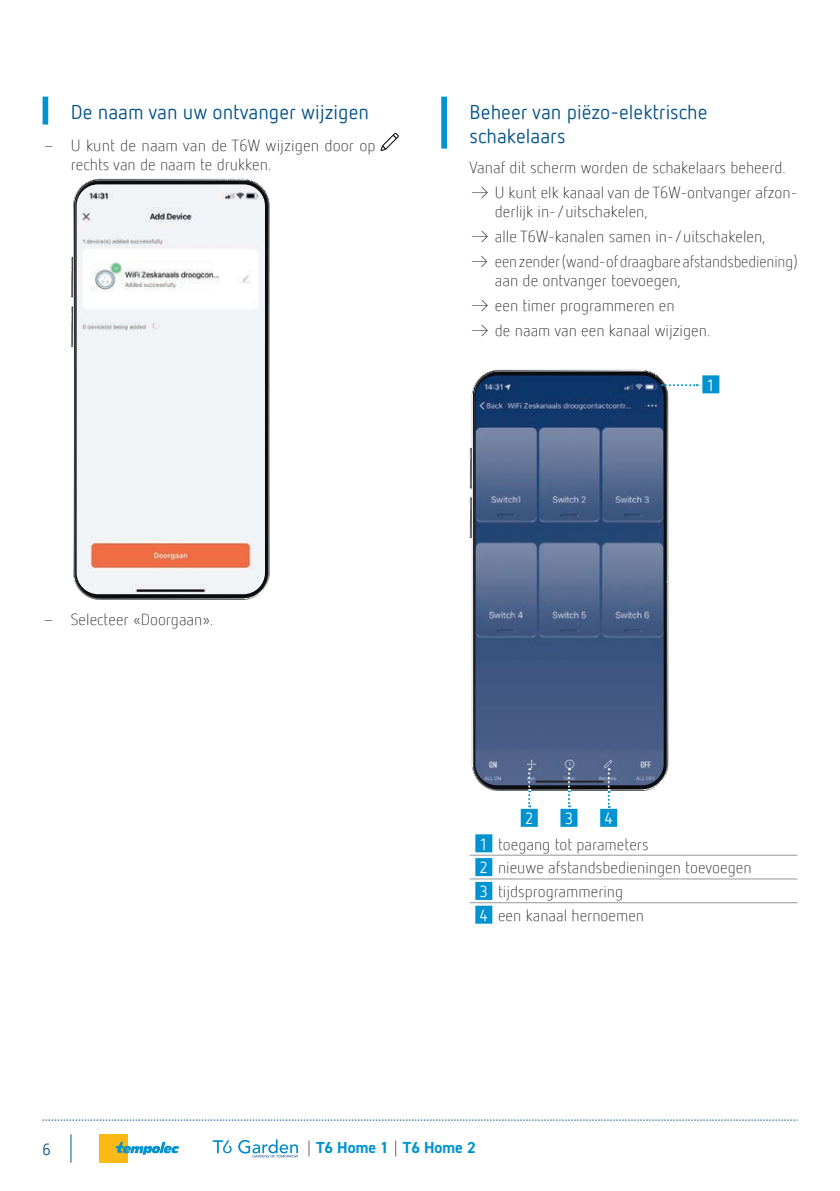
<style>
.page{position:relative;width:840px;height:1191px;background:#fff}
.page>*{position:absolute;margin:0;border:0;box-sizing:border-box;transform-origin:0 0}
.TITRE_2{font:20px/24px "Netto Offc Pro";color:#045389}
.Paragraphe_-_retrait_5mm{font:300 16px/19.2px "Netto Offc Pro";color:#231f20}
.Tableau{font:300 16px "Netto Offc Pro";color:#231f20}
.t1{font:700 16px "DIN2014";color:#0093d0}
.N__schéma{font:16px "Netto Offc Pro";color:#fff}
.t2{font:16px "Netto Offc Pro";color:#045389}
.s1{font-family:"Netto Offc Pro";font-weight:300;color:#231f20}
</style>
<div class="page">
<svg style="left:43px;top:1119px;width:754px;height:1px"></svg>
<div style="left:99px;top:1134px;width:29px;height:28px;background:#fcb814"></div>
<svg style="left:115px;top:1141px;width:64px;height:13px"></svg>
<svg style="left:70px;top:1134px;width:1px;height:28px"></svg>
<svg style="left:238px;top:1139px;width:60px;height:18px"></svg>
<svg style="left:213px;top:1140px;width:18px;height:13px"></svg>
<div style="left:43px;top:97px;width:5px;height:28px;background:#0093d0"></div>
<svg style="left:381px;top:133px;width:17px;height:18px"></svg>
<svg style="left:71px;top:257px;width:2px;height:40px"></svg>
<svg style="left:71px;top:306px;width:2px;height:41px"></svg>
<svg style="left:73px;top:179px;width:196px;height:421px;background:#525356"></svg>
<img style="left:77px;top:184px;width:188px;height:410px">
<div style="left:441px;top:97px;width:5px;height:52px;background:#0093d0"></div>
<svg style="left:469px;top:448px;width:2px;height:40px"></svg>
<svg style="left:469px;top:497px;width:2px;height:41px"></svg>
<svg style="left:471px;top:370px;width:197px;height:421px;background:#5c5f63"></svg>
<img style="left:475px;top:375px;width:188px;height:410px">
<svg style="left:661px;top:384px;width:36px;height:2px"></svg>
<div style="left:702px;top:375px;width:17px;height:18px;background:#0093d0"></div>
<div style="left:520px;top:809px;width:17px;height:18px;background:#0093d0"></div>
<div style="left:560px;top:809px;width:17px;height:18px;background:#0093d0"></div>
<div style="left:600px;top:809px;width:17px;height:18px;background:#0093d0"></div>
<svg style="left:528px;top:768px;width:2px;height:39px"></svg>
<svg style="left:567px;top:768px;width:2px;height:39px"></svg>
<svg style="left:607px;top:768px;width:2px;height:40px"></svg>
<svg style="left:469px;top:855px;width:28px;height:1px"></svg>
<hr style="left:497px;top:855px;width:300px;height:1px;background:#939598">
<svg style="left:469px;top:878px;width:28px;height:1px"></svg>
<hr style="left:497px;top:878px;width:300px;height:1px;background:#939598">
<svg style="left:469px;top:902px;width:28px;height:1px"></svg>
<hr style="left:497px;top:902px;width:300px;height:1px;background:#939598">
<div style="left:475px;top:834px;width:17px;height:18px;background:#0093d0"></div>
<div style="left:475px;top:858px;width:17px;height:18px;background:#0093d0"></div>
<div style="left:475px;top:882px;width:17px;height:18px;background:#0093d0"></div>
<div style="left:475px;top:905px;width:17px;height:18px;background:#0093d0"></div>
<p class="TITRE_2" style="left:71px;top:99px;width:299px">De naam van uw ontvanger wijzigen</p>
<p class="Paragraphe_-_retrait_5mm" style="left:71px;top:135px;width:306px;text-indent:-28px">– U kunt de naam van de T6W wijzigen door op rechts van de naam te drukken.</p>
<p class="Paragraphe_-_retrait_5mm" style="left:43px;top:609px;width:172px">– Selecteer «Doorgaan».</p>
<p class="TITRE_2" style="left:469px;top:99px;width:239px">Beheer van piëzo-elektrische schakelaars</p>
<p class="Paragraphe_-_retrait_5mm" style="left:469px;top:158px;width:317px">Vanaf dit scherm worden de schakelaars beheerd.</p>
<p class="Paragraphe_-_retrait_5mm" style="left:494px;top:182px;width:301px;text-indent:-25px">→ U kunt elk kanaal van de T6W-ontvanger afzon&shy;derlijk in-/uitschakelen,</p>
<p class="Paragraphe_-_retrait_5mm" style="left:469px;top:227px;width:297px">→ alle T6W-kanalen samen in-/uitschakelen,</p>
<p class="Paragraphe_-_retrait_5mm" style="left:494px;top:251px;width:304px;text-indent:-25px">→ een zender (wand- of draagbare afstandsbediening) aan de ontvanger toevoegen,</p>
<p class="Paragraphe_-_retrait_5mm" style="left:469px;top:295px;width:206px">→ een timer programmeren en</p>
<p class="Paragraphe_-_retrait_5mm" style="left:469px;top:320px;width:242px">→ de naam van een kanaal wijzigen.</p>
<p class="N__schéma" style="left:706px;top:374px;width:10px">1</p>
<p class="N__schéma" style="left:524px;top:808px;width:10px">2</p>
<p class="N__schéma" style="left:564px;top:808px;width:10px">3</p>
<p class="N__schéma" style="left:604px;top:808px;width:10px">4</p>
<p class="N__schéma" style="left:479px;top:833px;width:10px">1</p>
<p class="Tableau" style="left:497px;top:834px;width:152px">toegang tot parameters</p>
<p class="N__schéma" style="left:479px;top:857px;width:10px">2</p>
<p class="Tableau" style="left:497px;top:857px;width:255px">nieuwe afstandsbedieningen toevoegen</p>
<p class="N__schéma" style="left:479px;top:881px;width:10px">3</p>
<p class="Tableau" style="left:497px;top:881px;width:127px">tijdsprogrammering</p>
<p class="N__schéma" style="left:479px;top:905px;width:10px">4</p>
<p class="Tableau" style="left:497px;top:905px;width:147px">een kanaal hernoemen</p>
<p class="t2" style="left:43px;top:1138px;width:10px">6</p>
<p class="t1" style="left:306px;top:1137px;width:171px"><span class="s1">|</span> T6 Home 1 <span class="s1">|</span> T6 Home 2</p>
</div>
